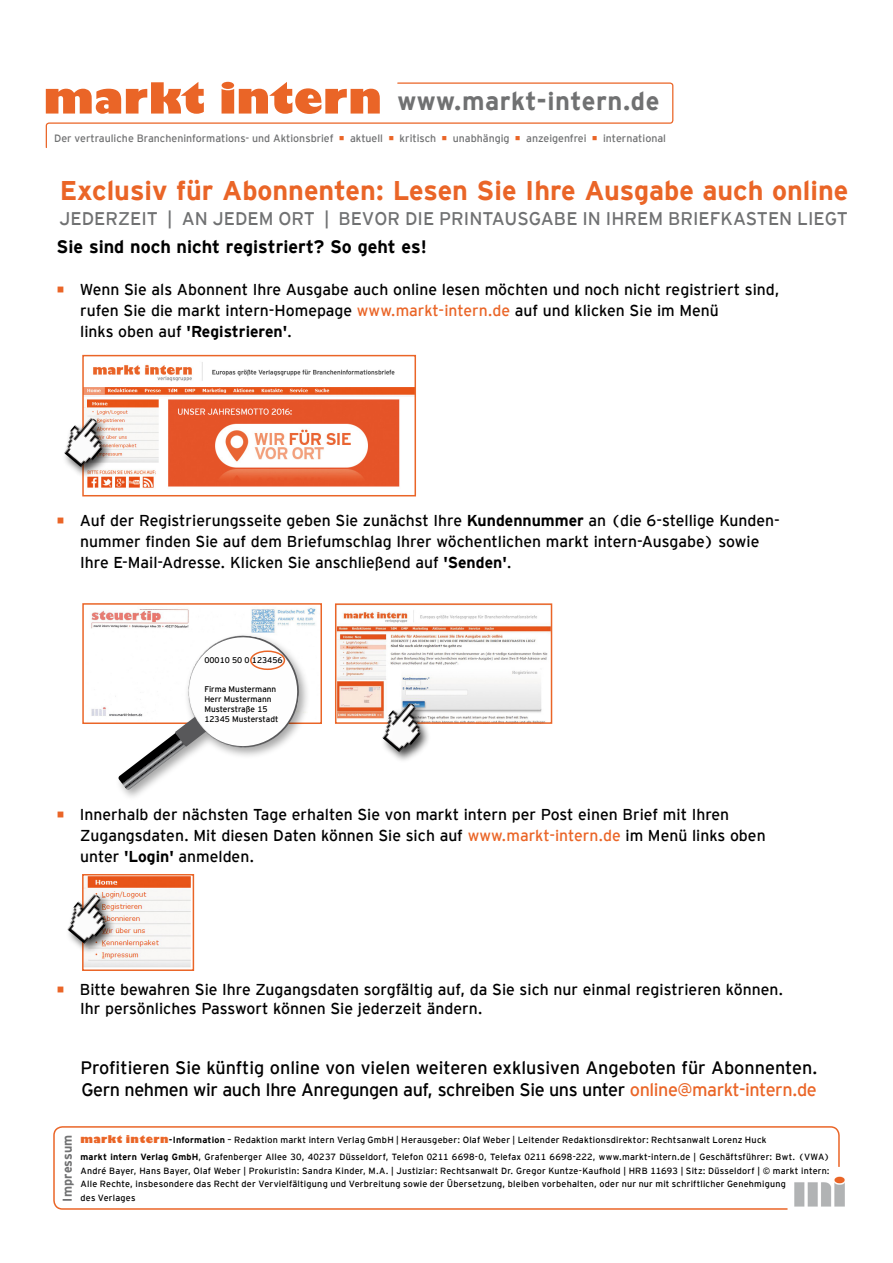
<style>
.page{position:relative;width:893px;height:1263px;background:#fff}
.page>*{position:absolute;margin:0;border:0;box-sizing:border-box;transform-origin:0 0}
.t1{font:700 27px "Interstate";color:#ea6527}
.t2{font:700 25.5px "Interstate";letter-spacing:.02em;color:#707172}
.t3{font:18.3px "Interstate";color:#707172}
.t4{font:18px/21.8px "Interstate";letter-spacing:-.025em;color:#000}
.t5{font:700 18px "Interstate";color:#000}
.t6{font:15.75px/21px "Interstate";color:#000}
.t7{font:700 12.75px "Interstate";letter-spacing:.005em;color:#707172}
.t8{font:10.65px "Interstate";color:#707172}
.t9{font:9px/17.7px "Interstate";letter-spacing:.025em;color:#000}
.t10{font:8.25px/9.9px "Interstate";color:#000}
.s1{color:#ea6527}
.s2{font-weight:700}
.s3{font-family:"Gill Sansformi";font-weight:800;font-size:10.5px;color:#ea6527}
</style>
<div class="page">
<svg style="left:45px;top:82px;width:629px;height:66px"></svg>
<img style="left:840px;top:1176px;width:5px;height:31px">
<svg style="left:53px;top:1126px;width:787px;height:84px"></svg>
<img style="left:85px;top:362px;width:328px;height:126px">
<div style="left:82px;top:355px;width:334px;height:141px;border:2px solid #ea6527"></div>
<div style="left:62px;top:416px;width:52px;height:62px;background:#000;opacity:.75"></div>
<img style="left:62px;top:412px;width:51px;height:58px">
<img style="left:91px;top:608px;width:225px;height:108px">
<div style="left:82px;top:603px;width:240px;height:121px;border:2px solid #ea6527"></div>
<div style="left:115px;top:632px;width:196px;height:169px;background:#000;opacity:.35"></div>
<svg style="left:118px;top:632px;width:184px;height:158px"></svg>
<div style="left:250px;top:650px;width:35px;height:20px;border:2px solid #ea6527;border-radius:50%"></div>
<img style="left:338px;top:610px;width:211px;height:111px">
<div style="left:335px;top:603px;width:217px;height:121px;border:2px solid #ea6527"></div>
<img style="left:85px;top:877px;width:106px;height:91px">
<div style="left:82px;top:874px;width:112px;height:97px;border:2px solid #ea6527"></div>
<div style="left:65px;top:892px;width:52px;height:63px;background:#000;opacity:.75"></div>
<img style="left:65px;top:889px;width:52px;height:57px">
<div style="left:380px;top:700px;width:52px;height:63px;background:#000;opacity:.75"></div>
<img style="left:375px;top:697px;width:57px;height:58px">
<h2 class="t2" style="left:397px;top:83px;width:264px">www.markt-intern.de</h2>
<p class="t8" style="left:54px;top:131px;width:613px">Der vertrauliche Brancheninformations- und Aktionsbrief <span class="s1">○</span> aktuell <span class="s1">○</span> kritisch <span class="s1">○</span> unabhängig <span class="s1">○</span> anzeigenfrei <span class="s1">○</span> international</p>
<h1 class="t1" style="left:60px;top:171px;width:790px">Exclusiv für Abonnenten: Lesen Sie Ihre Ausgabe auch online</h1>
<p class="t3" style="left:60px;top:205px;width:790px">JEDERZEIT | AN JEDEM ORT | BEVOR DIE PRINTAUSGABE IN IHREM BRIEFKASTEN LIEGT</p>
<p class="t5" style="left:57px;top:234px;width:372px">Sie sind noch nicht registriert? So geht es!</p>
<p class="t6" style="left:80px;top:278px;width:701px;text-indent:-24px"><span class="s1">○</span> Wenn Sie als Abonnent Ihre Ausgabe auch online lesen möchten und noch nicht registriert sind, rufen Sie die markt intern-Homepage <span class="s1">www.markt-intern.de</span> auf und klicken Sie im Menü<br>links oben auf <span class="s2">'Registrieren'</span>.</p>
<p class="t6" style="left:80px;top:509px;width:701px;text-indent:-24px"><span class="s1">○</span> Auf der Registrierungsseite geben Sie zunächst Ihre <span class="s2">Kundennummer</span> an (die 6-stellige Kunden&shy;nummer finden Sie auf dem Briefumschlag Ihrer wöchentlichen markt intern-Ausgabe) sowie<br>Ihre E-Mail-Adresse. Klicken Sie anschließend auf <span class="s2">'Senden'</span>.</p>
<p class="t10" style="left:204px;top:654px;width:80px">00010 50 0 123456</p>
<p class="t10" style="left:204px;top:684px;width:76px">Firma Mustermann<br>Herr Mustermann<br>Musterstraße 15<br>12345 Musterstadt</p>
<p class="t6" style="left:80px;top:803px;width:687px;text-indent:-24px"><span class="s1">○</span> Innerhalb der nächsten Tage erhalten Sie von markt intern per Post einen Brief mit Ihren<br>Zugangsdaten. Mit diesen Daten können Sie sich auf <span class="s1">www.markt-intern.de</span> im Menü links oben unter <span class="s2">'Login'</span> anmelden.</p>
<p class="t6" style="left:80px;top:979px;width:705px;line-height:19px;text-indent:-24px"><span class="s1">○</span> Bitte bewahren Sie Ihre Zugangsdaten sorgfältig auf, da Sie sich nur einmal registrieren können.<br>Ihr persönliches Passwort können Sie jederzeit ändern.</p>
<p class="t4" style="left:80px;top:1055px;width:739px">Profitieren Sie künftig online von vielen weiteren exklusiven Angeboten für Abonnenten.<br>Gern nehmen wir auch Ihre Anregungen auf, schreiben Sie uns unter <span class="s1">online@markt-intern.de</span></p>
<p class="t9" style="left:81px;top:1130px;width:751px"><span class="s3">markt intern</span><span class="s2">-Information</span> – Redaktion markt intern Verlag GmbH | Herausgeber: Olaf Weber | Leitender Redaktionsdirektor: Rechtsanwalt Lorenz Huck<br><span class="s2">markt intern Verlag GmbH</span>, Grafenberger Allee 30, 40237 Düsseldorf, Telefon 0211 6698-0, Telefax 0211 6698-222, www.markt-intern.de | Geschäftsführer: Bwt. (VWA)</p>
<p class="t9" style="left:81px;top:1163px;width:751px;line-height:13.5px">André Bayer, Hans Bayer, Olaf Weber | Prokuristin: Sandra Kinder, M.A. | Justiziar: Rechtsanwalt Dr. Gregor Kuntze-Kaufhold | HRB 11693 | Sitz: Düsseldorf | © markt intern:<br>Alle Rechte, insbesondere das Recht der Vervielfältigung und Verbreitung sowie der Übersetzung, bleiben vorbehalten, oder nur nur mit schriftlicher Genehmigung</p>
<p class="t7" style="left:58px;top:1201px;width:68px;rotate:-90deg">Impressum</p>
<p class="t9" style="left:81px;top:1188px;width:56px">des Verlages</p>
</div>
